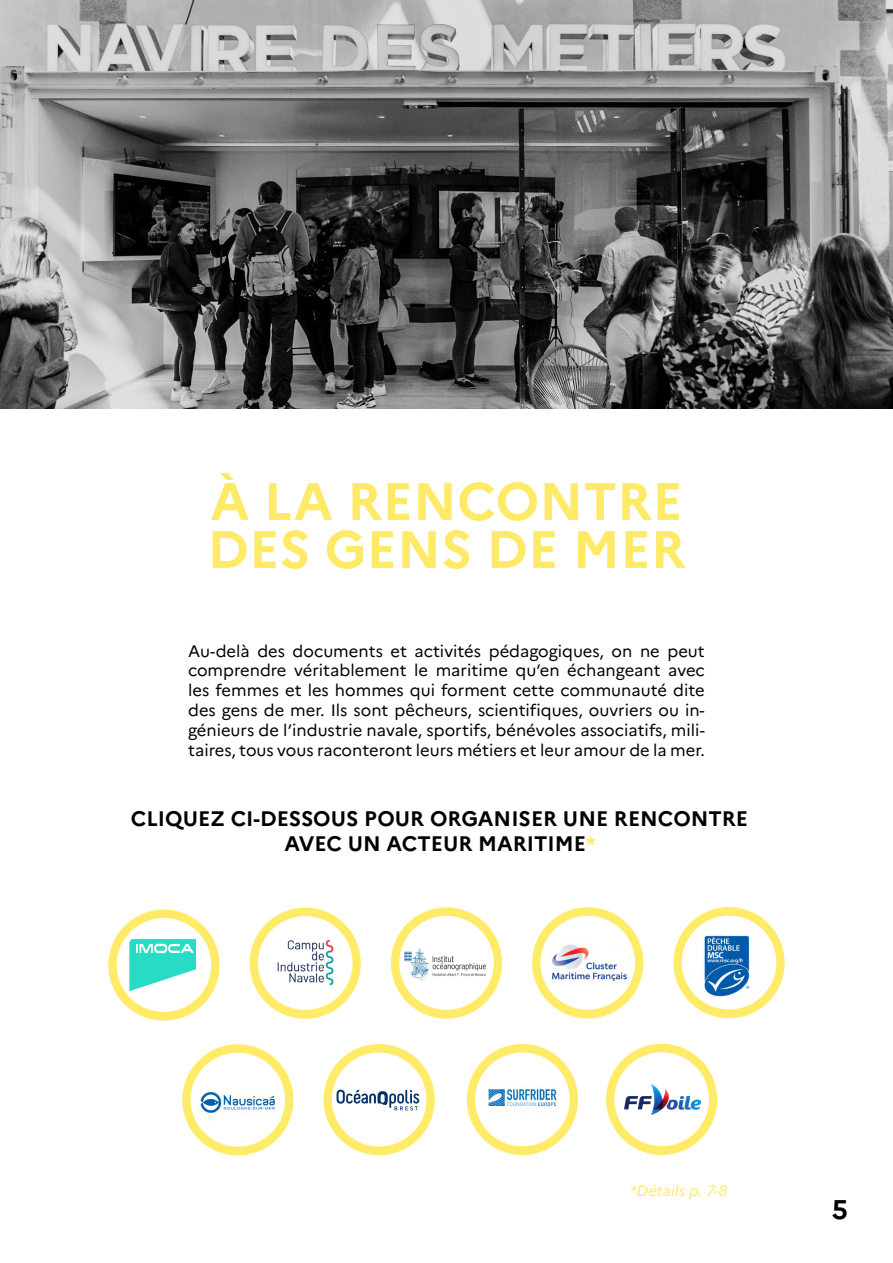
<style>
.page{position:relative;width:893px;height:1263px;background:#fff}
.page>*{position:absolute;margin:0;border:0;box-sizing:border-box;transform-origin:0 0}
.t1{font:700 52.5px/48px "Marianne";color:#ffea68}
.t2{font:700 27px "Marianne";color:#000}
.t3{font:700 21px/25.5px "Marianne";color:#000;text-align:center}
.t4{font:16.5px/19.8px "Marianne";color:#000;text-align:justify}
.t5{font:italic 15px "Marianne";color:#ffeb68}
.s1{color:#ffeb68}
</style>
<div class="page">
<div style="left:673px;top:907px;width:112px;height:111px;background:#ffeb68;border-radius:50%"></div>
<div style="left:682px;top:916px;width:94px;height:93px;background:#fff;border-radius:50%"></div>
<div style="left:532px;top:907px;width:111px;height:111px;background:#ffeb68;border-radius:50%"></div>
<div style="left:540px;top:916px;width:95px;height:94px;background:#fff;border-radius:50%"></div>
<div style="left:606px;top:1044px;width:111px;height:111px;background:#ffeb68;border-radius:50%"></div>
<div style="left:614px;top:1052px;width:95px;height:94px;background:#fff;border-radius:50%"></div>
<div style="left:467px;top:1044px;width:111px;height:111px;background:#ffeb68;border-radius:50%"></div>
<div style="left:475px;top:1052px;width:95px;height:94px;background:#fff;border-radius:50%"></div>
<div style="left:391px;top:907px;width:111px;height:111px;background:#ffeb68;border-radius:50%"></div>
<div style="left:399px;top:916px;width:95px;height:94px;background:#fff;border-radius:50%"></div>
<div style="left:324px;top:1044px;width:111px;height:111px;background:#ffeb68;border-radius:50%"></div>
<div style="left:332px;top:1052px;width:94px;height:94px;background:#fff;border-radius:50%"></div>
<div style="left:182px;top:1044px;width:111px;height:111px;background:#ffeb68;border-radius:50%"></div>
<div style="left:191px;top:1053px;width:94px;height:93px;background:#fff;border-radius:50%"></div>
<div style="left:250px;top:907px;width:111px;height:112px;background:#ffeb68;border-radius:50%"></div>
<div style="left:258px;top:916px;width:94px;height:94px;background:#fff;border-radius:50%"></div>
<div style="left:108px;top:909px;width:112px;height:112px;background:#ffeb68;border-radius:50%"></div>
<div style="left:117px;top:918px;width:94px;height:94px;background:#fff;border-radius:50%"></div>
<img style="left:0;top:0;width:893px;height:408px">
<img style="left:277px;top:940px;width:57px;height:45px">
<img style="left:404px;top:948px;width:82px;height:33px">
<img style="left:695px;top:935px;width:55px;height:62px">
<img style="left:489px;top:1087px;width:67px;height:21px">
<img style="left:624px;top:1084px;width:76px;height:31px">
<img style="left:551px;top:944px;width:76px;height:38px">
<svg style="left:129px;top:939px;width:66px;height:52px"></svg>
<img style="left:200px;top:1092px;width:75px;height:21px">
<svg style="left:337px;top:1090px;width:82px;height:20px"></svg>
<h1 class="t1" style="left:207px;top:477px;width:480px">À LA RENCONTRE<br>DES GENS DE MER</h1>
<p class="t4" style="left:188px;top:641px;width:518px">Au-delà des documents et activités pédagogiques, on ne peut comprendre véritablement le maritime qu’en échangeant avec les femmes et les hommes qui forment cette communauté dite des gens de mer. Ils sont pêcheurs, scientifiques, ouvriers ou in&shy;génieurs de l’industrie navale, sportifs, bénévoles associatifs, mili&shy;taires, tous vous raconteront leurs métiers et leur amour de la mer.</p>
<p class="t3" style="left:131px;top:805px;width:619px">CLIQUEZ CI-DESSOUS POUR ORGANISER UNE RENCONTRE<br>AVEC UN ACTEUR MARITIME<span class="s1">*</span></p>
<p class="t5" style="left:630px;top:1181px;width:99px">*Détails p. 7-8</p>
<h2 class="t2" style="left:832px;top:1193px;width:18px">5</h2>
</div>
